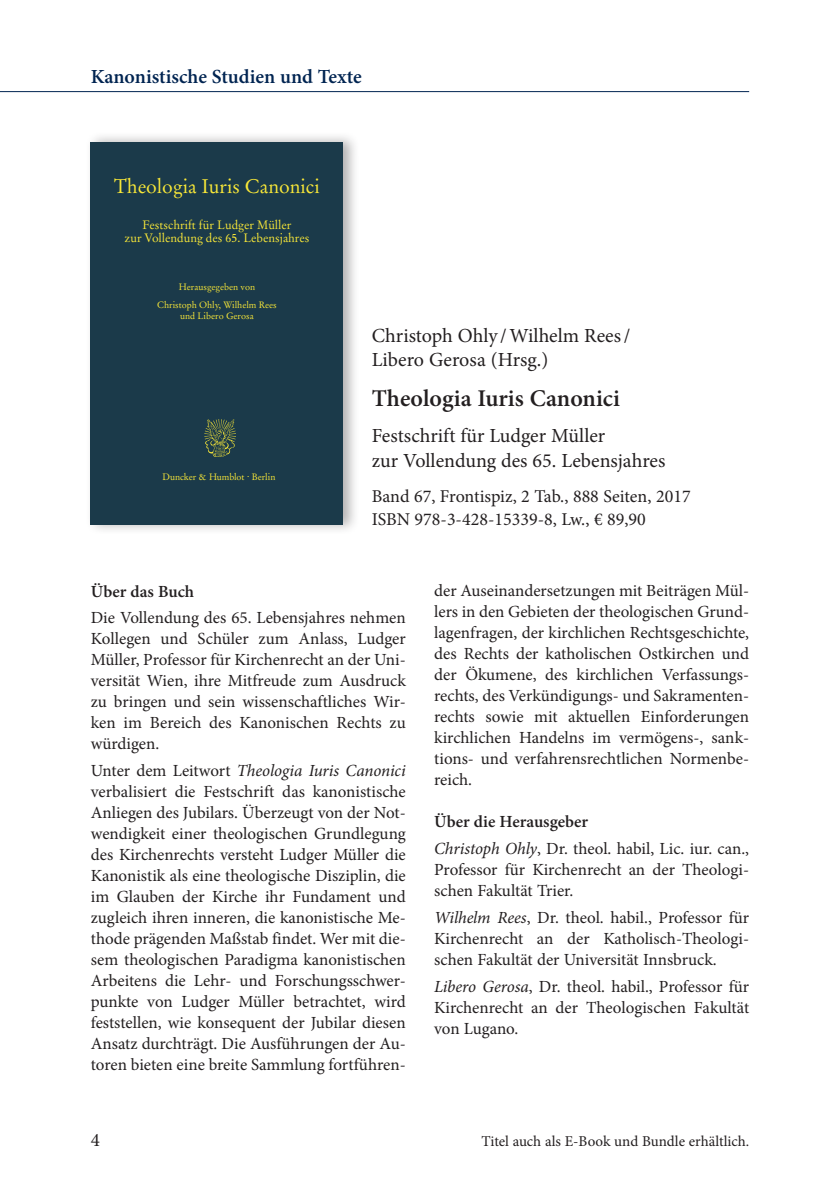
<style>
.page{position:relative;width:840px;height:1191px;background:#fff}
.page>*{position:absolute;margin:0;border:0;box-sizing:border-box;transform-origin:0 0}
.t1{font:600 24px "Minion Pro";color:#231f20}
.t2{font:20px/24px "Minion Pro";color:#231f20}
.t3{font:600 20px "Minion Pro";color:#002451}
.t4{font:19.6px "Stempel Garamond";color:#f9e838}
.t5{font:19px "Minion Pro";color:#231f20}
.t6{font:18px/23px "Minion Pro";color:#231f20}
.t7{font:17px/21px "Minion Pro";color:#231f20;text-align:justify}
.t8{font:600 17px "Minion Pro";color:#231f20}
.t9{font:15px "Minion Pro";letter-spacing:-.005em;color:#231f20}
.t10{font:12.2px/14px "Stempel Garamond";color:#f9e838;text-align:center}
.t11{font:9.2px/17.6px "Stempel Garamond";color:#f9e838;text-align:center}
.s1{font-style:italic}
.s2{font-weight:600}
</style>
<div class="page">
<div style="left:85px;top:131px;width:275px;height:404px;background:#231f20;opacity:.35"></div>
<div style="left:91px;top:142px;width:252px;height:382px;background:#1b3a4a"></div>
<img style="left:204px;top:419px;width:31px;height:38px">
<hr style="left:0;top:91px;width:748px;height:1px;background:#002451">
<p class="t3" style="left:91px;top:62px;width:272px">Kanonistische Studien und Texte</p>
<p class="t4" style="left:114px;top:175px;width:207px">Theologia Iuris Canonici</p>
<p class="t10" style="left:124px;top:217px;width:186px">Festschrift für Ludger Müller<br>zur Vollendung des 65. Lebensjahres</p>
<p class="t11" style="left:157px;top:278px;width:121px">Herausgegeben von<br>Christoph Ohly, Wilhelm Rees</p>
<p class="t11" style="left:180px;top:307px;width:75px">und Libero Gerosa</p>
<p class="t11" style="left:162px;top:468px;width:114px">Duncker &amp; Humblot . Berlin</p>
<p class="t2" style="left:371px;top:323px;width:260px">Christoph Ohly /Wilhelm Rees/<br>Libero Gerosa (Hrsg.)</p>
<h1 class="t1" style="left:371px;top:381px;width:249px">Theologia Iuris Canonici</h1>
<p class="t2" style="left:371px;top:423px;width:295px;line-height:25px">Festschrift für Ludger Müller<br>zur Vollendung des 65. Lebensjahres</p>
<p class="t6" style="left:371px;top:484px;width:320px">Band 67, Frontispiz, 2 Tab., 888 Seiten, 2017<br>ISBN 978-3-428-15339-8, Lw., € 89,90</p>
<p class="t8" style="left:91px;top:579px;width:105px">Über das Buch</p>
<p class="t7" style="left:91px;top:607px;width:316px">Die Vollendung des 65. Lebensjahres nehmen Kollegen und Schüler zum Anlass, Ludger Müller, Professor für Kirchenrecht an der Uni&shy;versität Wien, ihre Mitfreude zum Ausdruck zu bringen und sein wissenschaftliches Wir&shy;ken im Bereich des Kanonischen Rechts zu würdigen.</p>
<p class="t7" style="left:91px;top:760px;width:316px">Unter dem Leitwort <span class="s1">Theologia Iuris Canonici </span>verbalisiert die Festschrift das kanonistische Anliegen des Jubilars. Überzeugt von der Not&shy;wendigkeit einer theologischen Grundlegung des Kirchenrechts versteht Ludger Müller die Kanonistik als eine theologische Disziplin, die im Glauben der Kirche ihr Fundament und zugleich ihren inneren, die kanonistische Me&shy;thode prägenden Maßstab findet. Wer mit die&shy;sem theologischen Paradigma kanonistischen Arbeitens die Lehr- und Forschungsschwer&shy;punkte von Ludger Müller betrachtet, wird feststellen, wie konsequent der Jubilar diesen Ansatz durchträgt. Die Ausführungen der Au&shy;toren bieten eine breite Sammlung fortführen-</p>
<p class="t7" style="left:434px;top:580px;width:316px">der Auseinandersetzungen mit Beiträgen Mül&shy;lers in den Gebieten der theologischen Grund&shy;lagenfragen, der kirchlichen Rechtsgeschichte, des Rechts der katholischen Ostkirchen und der Ökumene, des kirchlichen Verfassungs&shy;rechts, des Verkündigungs- und Sakramenten&shy;rechts sowie mit aktuellen Einforderungen kirchlichen Handelns im vermögens-, sank&shy;tions- und verfahrensrechtlichen Normenbe&shy;reich.</p>
<p class="t7" style="left:434px;top:809px;width:316px;line-height:26.6px"><span class="s2">Über die Herausgeber<br></span><span class="s1">Christoph Ohly</span>, Dr. theol. habil, Lic. iur. can.,</p>
<p class="t7" style="left:434px;top:859px;width:316px">Professor für Kirchenrecht an der Theologi&shy;schen Fakultät Trier.</p>
<p class="t7" style="left:434px;top:907px;width:316px"><span class="s1">Wilhelm Rees</span>, Dr. theol. habil., Professor für Kirchenrecht an der Katholisch-Theologi&shy;schen Fakultät der Universität Innsbruck.</p>
<p class="t7" style="left:434px;top:975px;width:316px"><span class="s1">Libero Gerosa</span>, Dr. theol. habil., Professor für Kirchenrecht an der Theologischen Fakultät von Lugano.</p>
<p class="t5" style="left:91px;top:1126px;width:11px">4</p>
<p class="t9" style="left:481px;top:1130px;width:269px">Titel auch als E-Book und Bundle erhältlich.</p>
</div>
